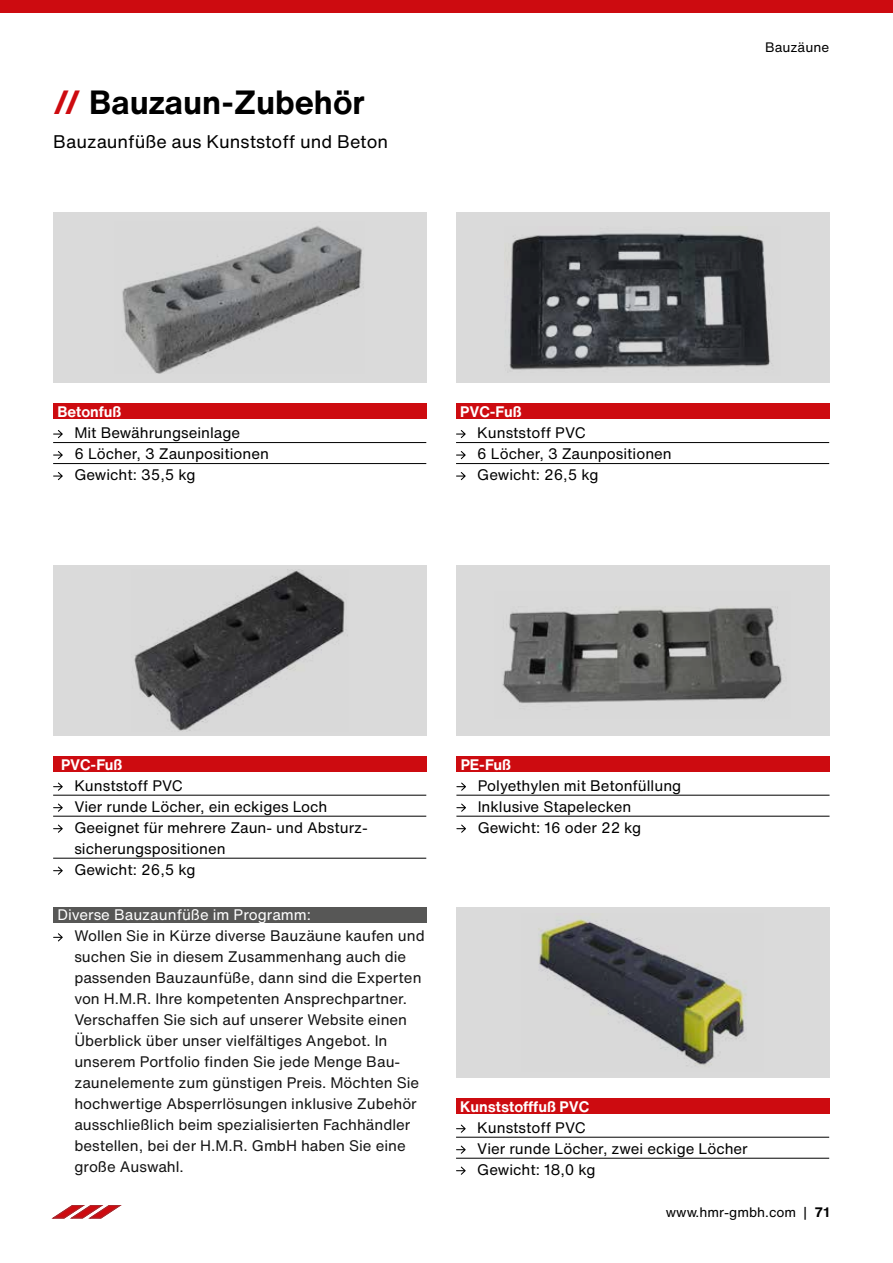
<style>
.page{position:relative;width:893px;height:1263px;background:#fff}
.page>*{position:absolute;margin:0;border:0;box-sizing:border-box;transform-origin:0 0}
.t1{font:700 33px "Helvetica Now Text";color:#000}
.t2{font:18px "Helvetica Now Text";color:#000}
.t3{font:15px/21px "Helvetica Now Text";color:#131313}
.t4{font:15px/21px "Helvetica Now Text";color:#000}
.t5{font:700 15px "Helvetica Now Text";color:#fff}
.t6{font:15px "Helvetica Now Text";color:#fff}
.t7{font:13.5px "Helvetica Now Text";color:#000}
.s1{color:#cd0b10}
.s2{font-weight:700}
</style>
<div class="page">
<div style="left:53px;top:213px;width:373px;height:170px;background:#dadada"></div>
<div style="left:456px;top:213px;width:373px;height:170px;background:#dadada"></div>
<div style="left:53px;top:404px;width:373px;height:15px;background:#cd0b10"></div>
<hr style="left:53px;top:442px;width:373px;height:1px;background:#000">
<hr style="left:53px;top:463px;width:373px;height:1px;background:#000">
<svg style="left:53px;top:430px;width:10px;height:8px"></svg>
<svg style="left:53px;top:451px;width:10px;height:8px"></svg>
<svg style="left:53px;top:472px;width:10px;height:8px"></svg>
<div style="left:53px;top:907px;width:373px;height:15px;background:#575756"></div>
<svg style="left:53px;top:933px;width:10px;height:8px"></svg>
<div style="left:53px;top:565px;width:373px;height:170px;background:#dadada"></div>
<div style="left:456px;top:565px;width:373px;height:170px;background:#dadada"></div>
<div style="left:456px;top:404px;width:373px;height:15px;background:#cd0b10"></div>
<hr style="left:456px;top:442px;width:373px;height:1px;background:#000">
<hr style="left:456px;top:463px;width:373px;height:1px;background:#000">
<svg style="left:456px;top:430px;width:10px;height:8px"></svg>
<svg style="left:456px;top:451px;width:10px;height:8px"></svg>
<svg style="left:456px;top:472px;width:10px;height:8px"></svg>
<div style="left:53px;top:757px;width:373px;height:15px;background:#cd0b10"></div>
<hr style="left:53px;top:795px;width:373px;height:1px;background:#000">
<hr style="left:53px;top:816px;width:373px;height:1px;background:#000">
<hr style="left:53px;top:858px;width:373px;height:1px;background:#000">
<svg style="left:53px;top:782px;width:10px;height:9px"></svg>
<svg style="left:53px;top:803px;width:10px;height:9px"></svg>
<svg style="left:53px;top:824px;width:10px;height:9px"></svg>
<svg style="left:53px;top:866px;width:10px;height:9px"></svg>
<div style="left:456px;top:757px;width:373px;height:15px;background:#cd0b10"></div>
<hr style="left:456px;top:795px;width:373px;height:1px;background:#000">
<hr style="left:456px;top:816px;width:373px;height:1px;background:#000">
<svg style="left:456px;top:782px;width:10px;height:9px"></svg>
<svg style="left:456px;top:803px;width:10px;height:9px"></svg>
<svg style="left:456px;top:824px;width:10px;height:9px"></svg>
<div style="left:456px;top:907px;width:373px;height:170px;background:#dadada"></div>
<div style="left:456px;top:1098px;width:373px;height:15px;background:#cd0b10"></div>
<hr style="left:456px;top:1137px;width:373px;height:1px;background:#000">
<hr style="left:456px;top:1158px;width:373px;height:1px;background:#000">
<svg style="left:456px;top:1124px;width:10px;height:9px"></svg>
<svg style="left:456px;top:1145px;width:10px;height:9px"></svg>
<svg style="left:456px;top:1166px;width:10px;height:9px"></svg>
<img style="left:122px;top:226px;width:242px;height:148px">
<img style="left:134px;top:569px;width:214px;height:162px">
<img style="left:509px;top:233px;width:263px;height:137px">
<img style="left:538px;top:913px;width:209px;height:154px">
<img style="left:502px;top:607px;width:280px;height:96px">
<div style="left:0;top:0;width:893px;height:13px;background:#cd0b10"></div>
<svg style="left:53px;top:1205px;width:67px;height:13px"></svg>
<h1 class="t1" style="left:53px;top:77px;width:313px"><span class="s1">//</span> Bauzaun-Zubehör</h1>
<p class="t2" style="left:53px;top:128px;width:336px">Bauzaunfüße aus Kunststoff und Beton</p>
<p class="t7" style="left:765px;top:37px;width:66px">Bauzäune</p>
<p class="t5" style="left:57px;top:400px;width:66px">Betonfuß</p>
<p class="t4" style="left:74px;top:422px;width:196px">Mit Bewährungseinlage<br>6 Löcher, 3 Zaunpositionen<br>Gewicht: 35,5 kg</p>
<p class="t5" style="left:460px;top:400px;width:63px">PVC-Fuß</p>
<p class="t4" style="left:477px;top:422px;width:196px">Kunststoff PVC<br>6 Löcher, 3 Zaunpositionen<br>Gewicht: 26,5 kg</p>
<p class="t5" style="left:61px;top:753px;width:63px">PVC-Fuß</p>
<p class="t4" style="left:74px;top:774px;width:295px">Kunststoff PVC<br>Vier runde Löcher, ein eckiges Loch<br>Geeignet für mehrere Zaun- und Absturz&shy;sicherungspositionen<br>Gewicht: 26,5 kg</p>
<p class="t6" style="left:57px;top:904px;width:255px">Diverse Bauzaunfüße im Programm:</p>
<p class="t3" style="left:74px;top:925px;width:352px">Wollen Sie in Kürze diverse Bauzäune kaufen und suchen Sie in diesem Zusammenhang auch die passenden Bauzaunfüße, dann sind die Experten von H.M.R. Ihre kompetenten Ansprechpartner.<br>Verschaffen Sie sich auf unserer Website einen Überblick über unser vielfältiges Angebot. In unserem Portfolio finden Sie jede Menge Bau&shy;zaunelemente zum günstigen Preis. Möchten Sie hochwertige Absperrlösungen inklusive Zubehör ausschließlich beim spezialisierten Fachhändler bestellen, bei der H.M.R. GmbH haben Sie eine große Auswahl.</p>
<p class="t5" style="left:461px;top:753px;width:52px">PE-Fuß</p>
<p class="t4" style="left:478px;top:774px;width:205px">Polyethylen mit Betonfüllung<br>Inklusive Stapelecken<br>Gewicht: 16 oder 22 kg</p>
<p class="t5" style="left:460px;top:1095px;width:130px">Kunststofffuß PVC</p>
<p class="t4" style="left:477px;top:1116px;width:272px">Kunststoff PVC<br>Vier runde Löcher, zwei eckige Löcher<br>Gewicht: 18,0 kg</p>
<p class="t7" style="left:666px;top:1202px;width:165px">www.hmr-gmbh.com | <span class="s2">71</span></p>
</div>
